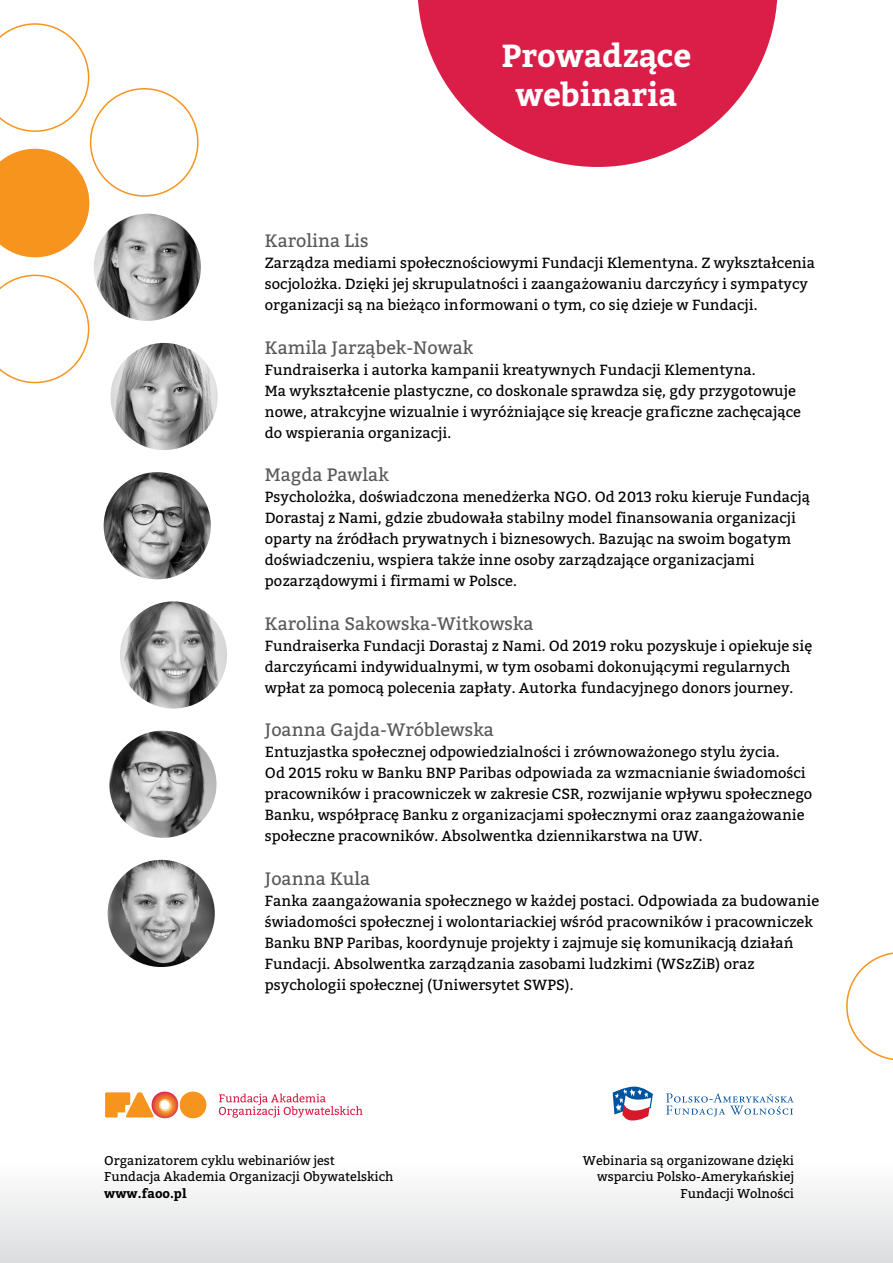
<style>
.page{position:relative;width:893px;height:1263px;background:#fff}
.page>*{position:absolute;margin:0;border:0;box-sizing:border-box;transform-origin:0 0}
.t1{font:700 31.8px/39.5px "Bitter";color:#fff;text-align:center}
.t2{font:18px "Bitter";color:#58595b}
.t3{font:14.7px/21px "Bitter";color:#000}
.t4{font:12.75px/16.5px "Bitter";color:#000}
.t5{font:700 12.75px "Bitter";color:#000}
</style>
<div class="page">
<div style="left:0;top:1150px;width:893px;height:113px;background:linear-gradient(to bottom,#fff,#dcdddf)"></div>
<div style="left:180px;top:1091px;width:26px;height:27px;background:#f7941e;border-radius:50%"></div>
<img style="left:152px;top:1091px;width:26px;height:27px">
<svg style="left:105px;top:1092px;width:66px;height:25px"></svg>
<svg style="left:219px;top:1093px;width:144px;height:25px"></svg>
<svg style="left:666px;top:1093px;width:128px;height:23px"></svg>
<svg style="left:613px;top:1086px;width:40px;height:34px"></svg>
<svg style="left:418px;top:0;width:360px;height:167px;fill:#da1e48"></svg>
<svg style="left:846px;top:952px;width:47px;height:108px"></svg>
<img style="left:94px;top:214px;width:107px;height:107px">
<svg style="left:0;top:275px;width:89px;height:108px"></svg>
<svg style="left:0;top:149px;width:89px;height:108px;background:#f8a440"></svg>
<div style="left:90px;top:88px;width:109px;height:109px;border:2px solid #f7941e;border-radius:50%"></div>
<svg style="left:0;top:23px;width:89px;height:109px"></svg>
<img style="left:111px;top:343px;width:107px;height:107px">
<img style="left:120px;top:601px;width:107px;height:107px">
<img style="left:109px;top:731px;width:108px;height:107px;border-radius:54px">
<img style="left:108px;top:860px;width:107px;height:107px">
<img style="left:104px;top:472px;width:107px;height:107px;border-radius:54px">
<h1 class="t1" style="left:501px;top:36px;width:191px">Prowadzące webinaria</h1>
<p class="t2" style="left:265px;top:230px;width:105px">Karolina Lis</p>
<p class="t3" style="left:265px;top:253px;width:552px">Zarządza mediami społecznościowymi Fundacji Klementyna. Z wykształcenia socjolożka. Dzięki jej skrupulatności i zaangażowaniu darczyńcy i sympatycy organizacji są na bieżąco informowani o tym, co się dzieje w Fundacji.</p>
<p class="t2" style="left:265px;top:337px;width:210px">Kamila Jarząbek-Nowak</p>
<p class="t3" style="left:265px;top:359px;width:538px">Fundraiserka i autorka kampanii kreatywnych Fundacji Klementyna.<br>Ma wykształcenie plastyczne, co doskonale sprawdza się, gdy przygotowuje nowe, atrakcyjne wizualnie i wyróżniające się kreacje graficzne zachęcające do wspierania organizacji.</p>
<p class="t2" style="left:265px;top:464px;width:125px">Magda Pawlak</p>
<p class="t3" style="left:265px;top:487px;width:547px">Psycholożka, doświadczona menedżerka NGO. Od 2013 roku kieruje Fundacją Dorastaj z Nami, gdzie zbudowała stabilny model finansowania organizacji oparty na źródłach prywatnych i biznesowych. Bazując na swoim bogatym doświadczeniu, wspiera także inne osoby zarządzające organizacjami pozarządowymi i firmami w Polsce.</p>
<p class="t2" style="left:265px;top:613px;width:270px">Karolina Sakowska-Witkowska</p>
<p class="t3" style="left:265px;top:635px;width:549px">Fundraiserka Fundacji Dorastaj z Nami. Od 2019 roku pozyskuje i opiekuje się darczyńcami indywidualnymi, w tym osobami dokonującymi regularnych wpłat za pomocą polecenia zapłaty. Autorka fundacyjnego donors journey.</p>
<p class="t2" style="left:265px;top:719px;width:231px">Joanna Gajda-Wróblewska</p>
<p class="t3" style="left:265px;top:742px;width:549px">Entuzjastka społecznej odpowiedzialności i zrównoważonego stylu życia.<br>Od 2015 roku w Banku BNP Paribas odpowiada za wzmacnianie świadomości pracowników i pracowniczek w zakresie CSR, rozwijanie wpływu społecznego Banku, współpracę Banku z organizacjami społecznymi oraz zaangażowanie społeczne pracowników. Absolwentka dziennikarstwa na UW.</p>
<p class="t2" style="left:265px;top:868px;width:107px">Joanna Kula</p>
<p class="t3" style="left:265px;top:890px;width:556px">Fanka zaangażowania społecznego w każdej postaci. Odpowiada za budowanie świadomości społecznej i wolontariackiej wśród pracowników i pracowniczek Banku BNP Paribas, koordynuje projekty i zajmuje się komunikacją działań Fundacji. Absolwentka zarządzania zasobami ludzkimi (WSzZiB) oraz psychologii społecznej (Uniwersytet SWPS).</p>
<p class="t4" style="left:104px;top:1152px;width:291px">Organizatorem cyklu webinariów jest<br>Fundacja Akademia Organizacji Obywatelskich</p>
<p class="t5" style="left:104px;top:1185px;width:84px">www.faoo.pl</p>
<p class="t4" style="left:583px;top:1152px;width:213px;text-align:right">Webinaria są organizowane dzięki wsparciu Polsko-Amerykańskiej<br>Fundacji Wolności</p>
</div>
